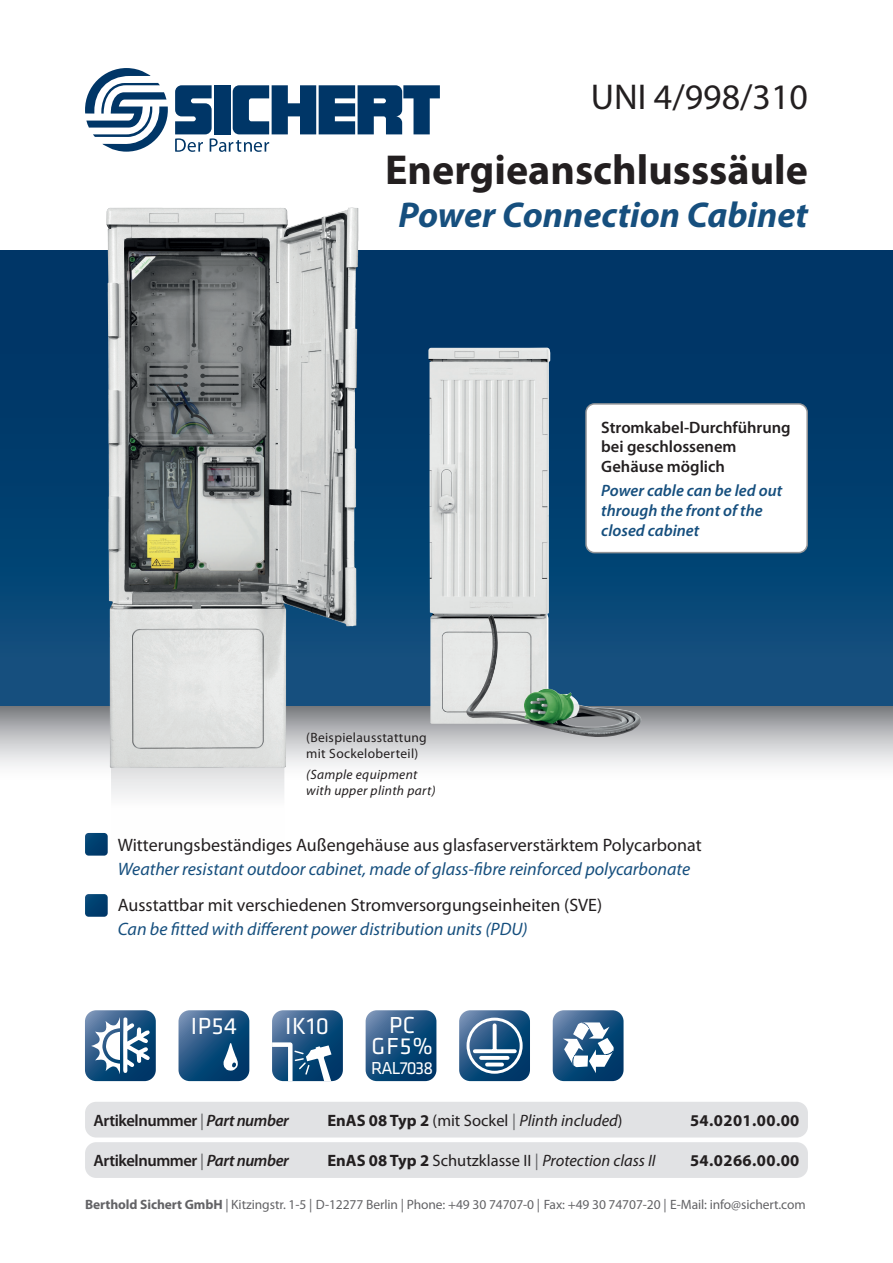
<style>
.page{position:relative;width:893px;height:1263px;background:#fff}
.page>*{position:absolute;margin:0;border:0;box-sizing:border-box;transform-origin:0 0}
.t1{font:700 42px "Myriad Pro";color:#231f20}
.t2{font:italic 700 36px "Myriad Pro";color:#164f7e}
.t3{font:36px "Myriad Pro";color:#231f20}
.t4{font:24.15px "Klavika";letter-spacing:.025em;color:#fff}
.t5{font:24px/21px "Klavika";color:#fff;text-align:center}
.t6{font:18px "Myriad Pro";color:#231f20}
.t7{font:italic 18px "Myriad Pro";color:#164f7e}
.t8{font:18px "Klavika";letter-spacing:-.05em;color:#fff}
.t9{font:italic 16.5px "Myriad Pro";color:#231f20}
.t10{font:italic 600 16.5px/19.8px "Myriad Pro";color:#164f7e}
.t11{font:600 16.5px/19.8px "Myriad Pro";color:#231f20}
.t12{font:600 16.5px "Myriad Pro";letter-spacing:-.025em;color:#231f20}
.t13{font:700 16.5px "Myriad Pro";letter-spacing:.025em;color:#231f20}
.t14{font:13.5px "Myriad Pro";letter-spacing:-.005em;color:#636366}
.t15{font:13.5px/16.2px "Myriad Pro";letter-spacing:.025em;color:#231f20}
.t16{font:italic 13.5px/16.2px "Myriad Pro";letter-spacing:.025em;color:#231f20}
.s1{font-weight:400;color:#636366}
.s2{font-style:italic}
.s3{font-weight:700;font-style:normal}
.s4{font-style:normal}
.s5{font-style:normal;color:#636366}
.s6{font-weight:700}
</style>
<div class="page">
<svg style="left:0;top:706px;width:893px;height:72px"></svg>
<div style="left:0;top:251px;width:893px;height:455px;background:linear-gradient(to bottom,#003162,#0f4f7e)"></div>
<svg style="left:85px;top:68px;width:83px;height:84px"></svg>
<svg style="left:175px;top:85px;width:265px;height:67px"></svg>
<div style="left:85px;top:1102px;width:723px;height:35px;background:#e1e2e4;border-radius:11px"></div>
<div style="left:85px;top:1142px;width:723px;height:36px;background:#e1e2e4;border-radius:11px"></div>
<img style="left:106px;top:208px;width:253px;height:560px">
<svg style="left:85px;top:762px;width:199px;height:94px"></svg>
<svg style="left:85px;top:894px;width:23px;height:23px"></svg>
<svg style="left:459px;top:1010px;width:71px;height:71px;background:#36648e"></svg>
<svg style="left:366px;top:1010px;width:70px;height:71px;background:#225683"></svg>
<svg style="left:85px;top:1010px;width:71px;height:71px"></svg>
<svg style="left:179px;top:1010px;width:70px;height:71px;background:#2e5e89"></svg>
<svg style="left:272px;top:1010px;width:71px;height:72px;background:#477197"></svg>
<svg style="left:553px;top:1010px;width:71px;height:71px"></svg>
<div style="left:467px;top:1018px;width:56px;height:56px;border:3px solid #fff;border-radius:50%"></div>
<svg style="left:493px;top:1025px;width:4px;height:24px"></svg>
<svg style="left:475px;top:1049px;width:40px;height:4px"></svg>
<svg style="left:481px;top:1056px;width:27px;height:4px"></svg>
<svg style="left:487px;top:1062px;width:15px;height:4px"></svg>
<div style="left:586px;top:404px;width:221px;height:149px;background:#fff;border-radius:9px"></div>
<div style="left:585px;top:403px;width:223px;height:150px;border:2px solid #939598;border-radius:9px"></div>
<img style="left:428px;top:348px;width:122px;height:376px">
<img style="left:466px;top:614px;width:175px;height:123px">
<svg style="left:561px;top:715px;width:59px;height:13px"></svg>
<h2 class="t3" style="left:591px;top:75px;width:219px">UNI 4/998/310</h2>
<h1 class="t1" style="left:385px;top:142px;width:424px">Energieanschlusssäule</h1>
<h2 class="t2" style="left:398px;top:192px;width:411px">Power Connection Cabinet</h2>
<p class="t15" style="left:306px;top:729px;width:122px">(Beispielausstattung mit Sockeloberteil)</p>
<p class="t16" style="left:306px;top:766px;width:131px">(Sample equipment with upper plinth part)</p>
<p class="t11" style="left:601px;top:417px;width:191px">Stromkabel-Durchführung bei geschlossenem<br>Gehäuse möglich</p>
<p class="t10" style="left:601px;top:480px;width:183px">Power cable can be led out through the front of the closed cabinet</p>
<p class="t6" style="left:118px;top:834px;width:585px">Witterungsbeständiges Außengehäuse aus glasfaserverstärktem Polycarbonat</p>
<p class="t7" style="left:118px;top:858px;width:574px">Weather resistant outdoor cabinet, made of glass-fibre reinforced polycarbonate</p>
<p class="t6" style="left:118px;top:894px;width:486px">Ausstattbar mit verschiedenen Stromversorgungseinheiten (SVE)</p>
<p class="t7" style="left:118px;top:918px;width:411px">Can be fitted with different power distribution units (PDU)</p>
<h3 class="t4" style="left:191px;top:1013px;width:48px">IP54</h3>
<h3 class="t5" style="left:371px;top:1015px;width:63px">PC<br>GF5%</h3>
<p class="t8" style="left:371px;top:1058px;width:63px">RAL7038</p>
<h3 class="t4" style="left:285px;top:1013px;width:45px">IK10</h3>
<p class="t12" style="left:94px;top:1110px;width:197px">Artikelnummer <span class="s1">|</span> <span class="s2">Part number</span></p>
<p class="t9" style="left:327px;top:1110px;width:297px"><span class="s3">EnAS 08 Typ 2</span> <span class="s4">(mit Sockel</span> <span class="s5">|</span> Plinth included<span class="s4">)</span></p>
<p class="t13" style="left:690px;top:1110px;width:111px">54.0201.00.00</p>
<p class="t12" style="left:94px;top:1150px;width:197px">Artikelnummer <span class="s1">|</span> <span class="s2">Part number</span></p>
<p class="t9" style="left:327px;top:1151px;width:330px"><span class="s3">EnAS 08 Typ 2</span> <span class="s4">Schutzklasse II</span> <span class="s5">|</span> Protection class II</p>
<p class="t13" style="left:690px;top:1150px;width:111px">54.0266.00.00</p>
<p class="t14" style="left:85px;top:1196px;width:722px"><span class="s6">Berthold Sichert GmbH</span> | Kitzingstr. 1-5 | D-12277 Berlin | Phone: +49 30 74707-0 | Fax: +49 30 74707-20 | E-Mail: info@sichert.com</p>
</div>
